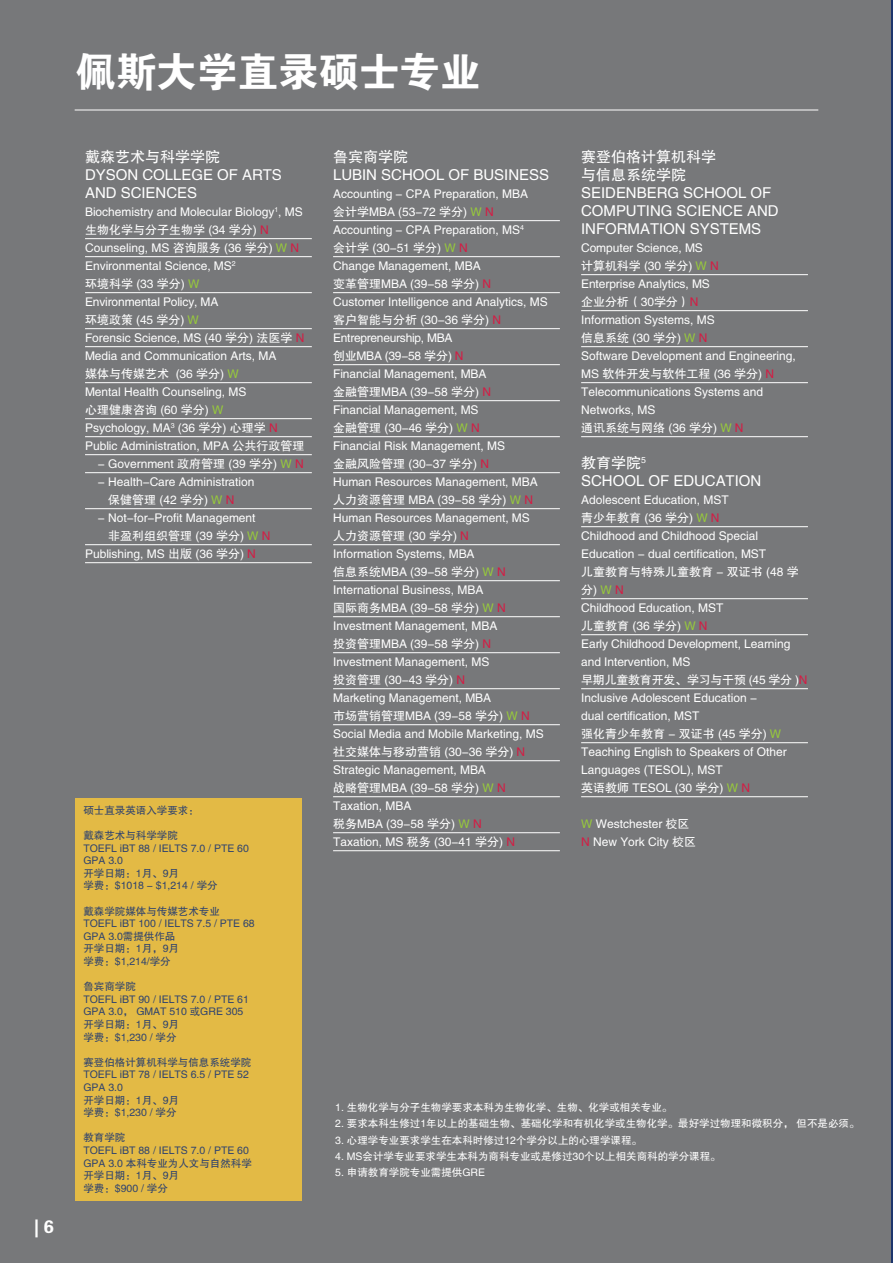
<style>
.page{position:relative;width:893px;height:1263px;background:#77787a}
.page>*{position:absolute;margin:0;border:0;box-sizing:border-box;transform-origin:0 0}
.t1{font:40.5px "FZDHTK GBK1 0";color:#fff}
.t2{font:18px "FZDHTK GBK1 0";color:#fff}
.t3{font:15px/18px "FZHTJW GB1 0";color:#fff}
.t4{font:12px/18px "FZHTJW GB1 0";color:#fff}
.t5{font:10.5px/12.6px "FZHTJW GB1 0";color:#1d366c}
.t6{font:10.5px "FZHTJW GB1 0";color:#fff}
.s1{color:#d41c44}
.s2{color:#97c93c}
</style>
<div class="page">
<hr style="left:892px;top:0;width:1px;height:1263px;background:#1d366c">
<hr style="left:75px;top:110px;width:743px;height:1px;background:#fff">
<hr style="left:85px;top:238px;width:227px;height:1px;background:#fff">
<hr style="left:85px;top:256px;width:227px;height:1px;background:#fff">
<hr style="left:85px;top:292px;width:227px;height:1px;background:#fff">
<hr style="left:85px;top:328px;width:227px;height:1px;background:#fff">
<hr style="left:85px;top:346px;width:227px;height:1px;background:#fff">
<hr style="left:85px;top:382px;width:227px;height:1px;background:#fff">
<hr style="left:85px;top:418px;width:227px;height:1px;background:#fff">
<hr style="left:85px;top:436px;width:227px;height:1px;background:#fff">
<hr style="left:85px;top:454px;width:227px;height:1px;background:#fff">
<hr style="left:85px;top:472px;width:227px;height:1px;background:#fff">
<hr style="left:85px;top:508px;width:227px;height:1px;background:#fff">
<hr style="left:85px;top:544px;width:227px;height:1px;background:#fff">
<hr style="left:85px;top:562px;width:227px;height:1px;background:#fff">
<hr style="left:333px;top:220px;width:227px;height:1px;background:#fff">
<hr style="left:333px;top:256px;width:227px;height:1px;background:#fff">
<hr style="left:333px;top:292px;width:227px;height:1px;background:#fff">
<hr style="left:333px;top:328px;width:227px;height:1px;background:#fff">
<hr style="left:333px;top:364px;width:227px;height:1px;background:#fff">
<hr style="left:333px;top:400px;width:227px;height:1px;background:#fff">
<hr style="left:333px;top:436px;width:227px;height:1px;background:#fff">
<hr style="left:333px;top:472px;width:227px;height:1px;background:#fff">
<hr style="left:333px;top:508px;width:227px;height:1px;background:#fff">
<hr style="left:333px;top:544px;width:227px;height:1px;background:#fff">
<hr style="left:333px;top:580px;width:227px;height:1px;background:#fff">
<hr style="left:333px;top:616px;width:227px;height:1px;background:#fff">
<hr style="left:333px;top:652px;width:227px;height:1px;background:#fff">
<hr style="left:333px;top:688px;width:227px;height:1px;background:#fff">
<hr style="left:333px;top:724px;width:227px;height:1px;background:#fff">
<hr style="left:333px;top:760px;width:227px;height:1px;background:#fff">
<hr style="left:333px;top:796px;width:227px;height:1px;background:#fff">
<hr style="left:333px;top:832px;width:227px;height:1px;background:#fff">
<hr style="left:333px;top:850px;width:227px;height:1px;background:#fff">
<hr style="left:581px;top:274px;width:227px;height:1px;background:#fff">
<hr style="left:581px;top:310px;width:227px;height:1px;background:#fff">
<hr style="left:581px;top:346px;width:227px;height:1px;background:#fff">
<hr style="left:581px;top:382px;width:227px;height:1px;background:#fff">
<hr style="left:581px;top:436px;width:227px;height:1px;background:#fff">
<hr style="left:581px;top:526px;width:227px;height:1px;background:#fff">
<hr style="left:581px;top:598px;width:227px;height:1px;background:#fff">
<hr style="left:581px;top:634px;width:227px;height:1px;background:#fff">
<hr style="left:581px;top:688px;width:227px;height:1px;background:#fff">
<hr style="left:581px;top:742px;width:227px;height:1px;background:#fff">
<hr style="left:581px;top:796px;width:227px;height:1px;background:#fff">
<div style="left:75px;top:798px;width:227px;height:402px;background:#e3ba45"></div>
<h1 class="t1" style="left:76px;top:49px;width:407px">佩斯大学直录硕士专业</h1>
<h2 class="t2" style="left:34px;top:1217px;width:21px">| 6</h2>
<p class="t3" style="left:85px;top:148px;width:136px">戴森艺术与科学学院<br>Dyson</p>
<p class="t3" style="left:142px;top:166px;width:21px">Collegeof</p>
<p class="t3" style="left:242px;top:166px;width:19px">Arts</p>
<p class="t3" style="left:85px;top:184px;width:9px">and</p>
<p class="t3" style="left:121px;top:184px;width:21px">Sciences</p>
<p class="t4" style="left:85px;top:203px;width:221px">Biochemistry and Molecular Biology<sup>1</sup>, MS生物化学与分子生物学 (34 学分) <span class="s1">N<br></span>Counseling, MS 咨询服务 (36 学分) <span class="s2">W</span> <span class="s1">N<br></span>Environmental Science, MS<sup>2<br></sup>环境科学 (33 学分) <span class="s2">W<br></span>Environmental Policy, MA<br>环境政策 (45 学分) <span class="s2">W<br></span>Forensic Science, MS (40 学分) 法医学 <span class="s1">N<br></span>Media and Communication Arts, MA·<br>媒体与传媒艺术 (36 学分) <span class="s2">W<br></span>Mental Health Counseling, MS<br>心理健康咨询 (60 学分) <span class="s2">W<br></span>Psychology, MA<sup>3</sup> (36 学分) 心理学 <span class="s1">N<br></span>Public Administration, MPA 公共行政管理</p>
<p class="t4" style="left:98px;top:455px;width:207px">- Government 政府管理 (39 学分) <span class="s2">W</span> <span class="s1">N</span></p>
<p class="t4" style="left:108px;top:473px;width:148px;text-indent:-10px">- Health-Care Administration保健管理 (42 学分) <span class="s2">W</span> <span class="s1">N</span></p>
<p class="t4" style="left:98px;top:509px;width:159px">- Not-for-Profit Management</p>
<p class="t4" style="left:108px;top:527px;width:164px">非盈利组织管理 (39 学分) <span class="s2">W</span> <span class="s1">N</span></p>
<p class="t4" style="left:85px;top:545px;width:172px">Publishing, MS 出版 (36 学分) <span class="s1">N</span></p>
<p class="t5" style="left:83px;top:804px;width:117px">硕士直录英语入学要求：</p>
<p class="t5" style="left:83px;top:829px;width:167px">戴森艺术与科学学院<br>TOEFL iBT 88 / IELTS 7.0 / PTE 60<br>GPA 3.0<br>开学日期：1月、9月<br>学费：$1018 - $1,214 / 学分</p>
<p class="t5" style="left:83px;top:905px;width:173px">戴森学院媒体与传媒艺术专业<br>TOEFL iBT 100 / IELTS 7.5 / PTE 68<br>GPA 3.0需提供作品<br>开学日期：1月，9月<br>学费：$1,214/学分</p>
<p class="t5" style="left:83px;top:980px;width:167px">鲁宾商学院<br>TOEFL iBT 90 / IELTS 7.0 / PTE 61<br>GPA 3.0， GMAT 510 或GRE 305开学日期：1月、9月<br>学费：$1,230 / 学分</p>
<p class="t5" style="left:83px;top:1056px;width:169px">赛登伯格计算机科学与信息系统学院<br>TOEFL iBT 78 / IELTS 6.5 / PTE 52<br>GPA 3.0<br>开学日期：1月、9月<br>学费：$1,230 / 学分</p>
<p class="t5" style="left:83px;top:1131px;width:170px">教育学院<br>TOEFL iBT 88 / IELTS 7.0 / PTE 60<br>GPA 3.0 本科专业为人文与自然科学开学日期：1月、9月<br>学费：$900 / 学分</p>
<p class="t3" style="left:333px;top:148px;width:81px">鲁宾商学院·<br>Lubin</p>
<p class="t3" style="left:381px;top:166px;width:20px">Schoolof</p>
<p class="t3" style="left:473px;top:166px;width:21px">Business</p>
<p class="t4" style="left:333px;top:185px;width:216px">Accounting - CPA Preparation, MBA<br>会计学MBA (53-72 学分) <span class="s2">W</span> <span class="s1">N<br></span>Accounting - CPA Preparation, MS<sup>4<br></sup>会计学 (30-51 学分) <span class="s2">W</span> <span class="s1">N<br></span>Change Management, MBA<br>变革管理MBA (39-58 学分) <span class="s1">N<br></span>Customer Intelligence and Analytics, MS客户智能与分析 (30-36 学分) <span class="s1">N<br></span>Entrepreneurship, MBA<br>创业MBA (39-58 学分) <span class="s1">N<br></span>Financial Management, MBA<br>金融管理MBA (39-58 学分) <span class="s1">N<br></span>Financial Management, MS<br>金融管理 (30-46 学分) <span class="s2">W</span> <span class="s1">N<br></span>Financial Risk Management, MS<br>金融风险管理 (30-37 学分) <span class="s1">N<br></span>Human Resources Management, MBA人力资源管理 MBA (39-58 学分) <span class="s2">W</span> <span class="s1">N<br></span>Human Resources Management, MS<br>人力资源管理 (30 学分) <span class="s1">N<br></span>Information Systems, MBA<br>信息系统MBA (39-58 学分) <span class="s2">W</span> <span class="s1">N<br></span>International Business, MBA<br>国际商务MBA (39-58 学分) <span class="s2">W</span> <span class="s1">N<br></span>Investment Management, MBA<br>投资管理MBA (39-58 学分) <span class="s1">N<br></span>Investment Management, MS<br>投资管理 (30-43 学分) <span class="s1">N<br></span>Marketing Management, MBA<br>市场营销管理MBA (39-58 学分) <span class="s2">W</span> <span class="s1">N<br></span>Social Media and Mobile Marketing, MS社交媒体与移动营销 (30-36 学分) <span class="s1">N<br></span>Strategic Management, MBA<br>战略管理MBA (39-58 学分) <span class="s2">W</span> <span class="s1">N<br></span>Taxation, MBA<br>税务MBA (39-58 学分) <span class="s2">W</span> <span class="s1">N<br></span>Taxation, MS 税务 (30-41 学分) <span class="s1">N</span></p>
<p class="t3" style="left:581px;top:148px;width:141px">赛登伯格计算机科学·与信息系统学院·<br>Seidenberg</p>
<p class="t3" style="left:683px;top:184px;width:20px">Schoolof</p>
<p class="t3" style="left:581px;top:202px;width:21px">Computing</p>
<p class="t3" style="left:677px;top:202px;width:20px">Scienceand</p>
<p class="t3" style="left:581px;top:220px;width:15px">Information</p>
<p class="t3" style="left:690px;top:220px;width:22px">Systems</p>
<p class="t4" style="left:581px;top:239px;width:216px">Computer Science, MS<br>计算机科学 (30 学分) <span class="s2">W</span> <span class="s1">N<br></span>Enterprise Analytics, MS<br>企业分析（30学分）<span class="s1">N<br></span>Information Systems, MS<br>信息系统 (30 学分) <span class="s2">W</span> <span class="s1">N<br></span>Software Development and Engineering,<br>MS 软件开发与软件工程 (36 学分) <span class="s1">N<br></span>Telecommunications Systems and<br>Networks, MS<br>通讯系统与网络 (36 学分) <span class="s2">W</span> <span class="s1">N</span></p>
<p class="t3" style="left:581px;top:454px;width:66px">教育学院<sup>5<br></sup>Schoolof</p>
<p class="t3" style="left:673px;top:472px;width:21px">Education</p>
<p class="t4" style="left:581px;top:491px;width:228px">Adolescent Education, MST<br>青少年教育 (36 学分) <span class="s2">W</span> <span class="s1">N<br></span>Childhood and Childhood Special<br>Education - dual certification, MST<br>儿童教育与特殊儿童教育 - 双证书 (48 学分)<span class="s2">W</span><span class="s1">N<br></span>Childhood Education, MST<br>儿童教育 (36 学分) <span class="s2">W</span> <span class="s1">N<br></span>Early Childhood Development, Learning and Intervention, MS<br>早期儿童教育开发、学习与干预 (45 学分 )<span class="s1">N<br></span>Inclusive Adolescent Education -<br>dual certification, MST<br>强化青少年教育 - 双证书 (45 学分) <span class="s2">W<br></span>Teaching English to Speakers of Other<br>Languages (TESOL), MST<br>英语教师 TESOL (30 学分) <span class="s2">W</span> <span class="s1">N</span></p>
<p class="t4" style="left:581px;top:815px;width:116px"><span class="s2">W</span> Westchester 校区<br><span class="s1">N</span> New York City 校区</p>
<p class="t6" style="left:335px;top:1101px;width:339px">1. 生物化学与分子生物学要求本科为生物化学、生物、化学或相关专业。</p>
<p class="t6" style="left:335px;top:1118px;width:526px">2. 要求本科生修过1年以上的基础生物、基础化学和有机化学或生物化学。最好学过物理和微积分，但不是必须。</p>
<p class="t6" style="left:335px;top:1134px;width:308px">3. 心理学专业要求学生在本科时修过12个学分以上的心理学课程。</p>
<p class="t6" style="left:335px;top:1150px;width:387px">4. MS会计学专业要求学生本科为商科专业或是修过30个以上相关商科的学分课程。</p>
<p class="t6" style="left:335px;top:1166px;width:151px">5. 申请教育学院专业需提供GRE</p>
</div>
